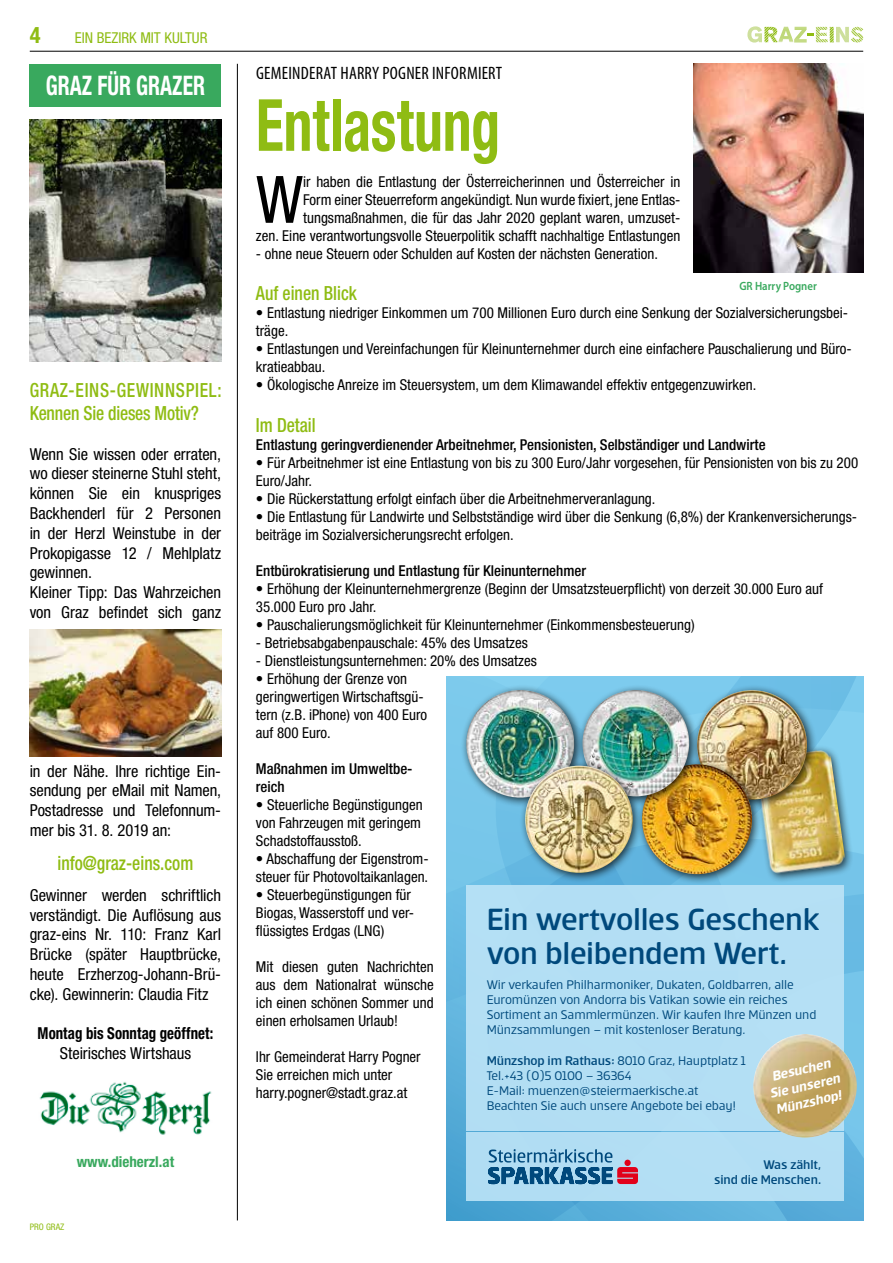
<style>
.page{position:relative;width:893px;height:1263px;background:#fff}
.page>*{position:absolute;margin:0;border:0;box-sizing:border-box;transform-origin:0 0}
.t1{font:700 condensed 72px "Helvetica Neue LT Std";color:#8fbc13;scale:.8 1}
.t2{font:condensed 65.4px "Helvetica Neue LT Std";color:#000}
.t3{font:500 33.3px/33.2px "Erste";letter-spacing:-.01em;color:#00497c}
.t4{font:700 condensed 27px "Helvetica Neue LT Std";color:#fff;scale:.8 1}
.t5{font:700 condensed 22.5px "Helvetica Neue LT Std";color:#8fbc13}
.t6{font:500 condensed 19.5px/23.4px "Helvetica Neue LT Std";color:#8fbc13;scale:.9 1}
.t7{font:condensed 18px "Myriad Pro";letter-spacing:.01em;color:#000}
.t8{font:condensed 16.5px/19.8px "Helvetica Neue LT Std";letter-spacing:-.005em;color:#000;text-align:justify}
.t9{font:700 condensed 16.5px "Helvetica Neue LT Std";letter-spacing:.005em;color:#000;scale:.9 1}
.t10{font:condensed 15px/18px "Helvetica Neue LT Std";color:#000}
.t11{font:500 condensed 15px/18px "Helvetica Neue LT Std";color:#000}
.t12{font:condensed 15px "Helvetica Neue LT Std";color:#8fbc13}
.t13{font:700 condensed 15px "Helvetica Neue LT Std";color:#39a95e}
.t14{font:italic 700 14.55px/16.6px "Erste";color:#fff;text-align:center}
.t15{font:13.65px/15.1px "Erste";letter-spacing:-.01em;color:#00497c}
.t16{font:500 13.65px/15.1px "Erste";letter-spacing:-.01em;color:#00497c;text-align:right}
.t17{font:600 12px "Myriad Pro";color:#39a95e;scale:.9 1}
.t18{font:condensed 9px "Helvetica Neue LT Std";letter-spacing:.005em;color:#8fbc13}
.s1{font-weight:500}
</style>
<div class="page">
<hr style="left:30px;top:51px;width:833px;height:1px;background:#000">
<svg style="left:747px;top:26px;width:116px;height:17px"></svg>
<img style="left:39px;top:1082px;width:173px;height:53px">
<hr style="left:237px;top:64px;width:1px;height:1156px;background:#000">
<svg style="left:739px;top:676px;width:124px;height:162px;background:#78c7eb"></svg>
<svg style="left:446px;top:676px;width:293px;height:544px;background:#6abce3"></svg>
<svg style="left:466px;top:838px;width:397px;height:382px;background:#64b7e0"></svg>
<div style="left:466px;top:885px;width:377px;height:245px;background:#b3def4"></div>
<div style="left:466px;top:1132px;width:377px;height:69px;background:#b3def4"></div>
<svg style="left:488px;top:1149px;width:150px;height:35px"></svg>
<img style="left:753px;top:1034px;width:104px;height:103px;border-radius:52px">
<div style="left:752px;top:745px;width:102px;height:138px;background:#000;opacity:.75"></div>
<img style="left:762px;top:749px;width:84px;height:128px">
<div style="left:691px;top:684px;width:126px;height:126px;background:#000;opacity:.75"></div>
<img style="left:697px;top:690px;width:110px;height:109px;border-radius:55px">
<div style="left:636px;top:758px;width:126px;height:126px;background:#000;opacity:.75"></div>
<img style="left:642px;top:764px;width:110px;height:110px;border-radius:55px">
<div style="left:460px;top:684px;width:125px;height:124px;background:#000;opacity:.75"></div>
<img style="left:466px;top:690px;width:108px;height:108px;border-radius:54px">
<div style="left:576px;top:684px;width:123px;height:122px;background:#000;opacity:.75"></div>
<img style="left:582px;top:690px;width:107px;height:106px;border-radius:53px">
<div style="left:519px;top:759px;width:124px;height:124px;background:#000;opacity:.75"></div>
<img style="left:525px;top:766px;width:108px;height:107px;border-radius:54px">
<div style="left:30px;top:64px;width:191px;height:42px;background:#39a95e"></div>
<img style="left:30px;top:119px;width:191px;height:242px">
<img style="left:30px;top:629px;width:191px;height:128px">
<img style="left:693px;top:64px;width:170px;height:208px">
<h3 class="t5" style="left:30px;top:21px;width:12px">4</h3>
<p class="t12" style="left:75px;top:29px;width:134px">EIN BEZIRK MIT KULTUR</p>
<h3 class="t4" style="left:46px;top:69px;width:201px">GRAZ FÜR GRAZER</h3>
<h3 class="t6" style="left:30px;top:378px;width:215px">GRAZ-EINS-GEWINNSPIEL:<br>Kennen Sie dieses Motiv?</h3>
<p class="t8" style="left:30px;top:444px;width:193px;text-align:left">Wenn Sie wissen oder erraten, wo dieser steinerne Stuhl steht, können Sie ein knuspriges<br>Backhenderl für 2 Personen in der Herzl Weinstube in der<br>Prokopigasse 12 / Mehlplatz gewinnen.<br>Kleiner Tipp: Das Wahrzeichen von Graz befindet sich ganz</p>
<p class="t8" style="left:30px;top:761px;width:193px">in der Nähe. Ihre richtige Ein&shy;sendung per eMail mit Namen, Postadresse und Telefonnum&shy;mer bis 31. 8. 2019 an:</p>
<h3 class="t6" style="left:58px;top:851px;width:152px">info@graz-eins.com</h3>
<p class="t8" style="left:30px;top:885px;width:193px">Gewinner werden schriftlich verständigt. Die Auflösung aus graz-eins Nr. 110: Franz Karl Brücke (später Hauptbrücke, heute Erzherzog-Johann-Brü&shy;cke). Gewinnerin: Claudia Fitz</p>
<p class="t9" style="left:38px;top:1023px;width:197px">Montag bis Sonntag geöffnet:</p>
<p class="t8" style="left:60px;top:1043px;width:133px">Steirisches Wirtshaus</p>
<p class="t13" style="left:77px;top:1153px;width:99px">www.dieherzl.at</p>
<p class="t18" style="left:30px;top:1222px;width:36px">PRO GRAZ</p>
<p class="t7" style="left:256px;top:62px;width:248px">GEMEINDERAT HARRY POGNER INFORMIERT</p>
<h1 class="t1" style="left:256px;top:82px;width:307px">Entlastung</h1>
<h2 class="t2" style="left:256px;top:162px;width:49px">W</h2>
<p class="t10" style="left:256px;top:172px;width:426px;text-align:right">ir haben die Entlastung der Österreicherinnen und Österreicher in<br>Form einer Steuerreform angekündigt. Nun wurde fixiert, jene Entlas&shy;tungsmaßnahmen, die für das Jahr 2020 geplant waren, umzuset-<br>zen. Eine verantwortungsvolle Steuerpolitik schafft nachhaltige Entlastungen</p>
<p class="t10" style="left:256px;top:244px;width:404px">- ohne neue Steuern oder Schulden auf Kosten der nächsten Generation.</p>
<h3 class="t6" style="left:256px;top:281px;width:114px">Auf einen Blick</h3>
<p class="t10" style="left:256px;top:304px;width:594px">• Entlastung niedriger Einkommen um 700 Millionen Euro durch eine Senkung der Sozialversicherungsbei&shy;träge.</p>
<p class="t10" style="left:256px;top:340px;width:597px">• Entlastungen und Vereinfachungen für Kleinunternehmer durch eine einfachere Pauschalierung und Büro&shy;kratieabbau.</p>
<p class="t10" style="left:256px;top:376px;width:502px">• Ökologische Anreize im Steuersystem, um dem Klimawandel effektiv entgegenzuwirken.</p>
<h3 class="t6" style="left:256px;top:413px;width:68px">Im Detail</h3>
<p class="t11" style="left:256px;top:435px;width:511px">Entlastung geringverdienender Arbeitnehmer, Pensionisten, Selbständiger und Landwirte</p>
<p class="t10" style="left:256px;top:453px;width:604px">• Für Arbeitnehmer ist eine Entlastung von bis zu 300 Euro/Jahr vorgesehen, für Pensionisten von bis zu 200<br>Euro/Jahr.</p>
<p class="t10" style="left:256px;top:489px;width:401px">• Die Rückerstattung erfolgt einfach über die Arbeitnehmerveranlagung.</p>
<p class="t10" style="left:256px;top:507px;width:603px">• Die Entlastung für Landwirte und Selbstständige wird über die Senkung (6,8%) der Krankenversicherungs&shy;beiträge im Sozialversicherungsrecht erfolgen.</p>
<p class="t11" style="left:256px;top:561px;width:332px">Entbürokratisierung und Entlastung für Kleinunternehmer</p>
<p class="t10" style="left:256px;top:579px;width:568px">• Erhöhung der Kleinunternehmergrenze (Beginn der Umsatzsteuerpflicht) von derzeit 30.000 Euro auf<br>35.000 Euro pro Jahr.</p>
<p class="t10" style="left:256px;top:615px;width:440px">• Pauschalierungsmöglichkeit für Kleinunternehmer (Einkommensbesteuerung)</p>
<p class="t10" style="left:256px;top:633px;width:273px">- Betriebsabgabenpauschale: 45% des Umsatzes</p>
<p class="t10" style="left:256px;top:651px;width:282px">- Dienstleistungsunternehmen: 20% des Umsatzes</p>
<p class="t10" style="left:256px;top:669px;width:173px">• Erhöhung der Grenze von geringwertigen Wirtschaftsgü&shy;tern (z.B. iPhone) von 400 Euro auf 800 Euro.</p>
<p class="t11" style="left:256px;top:759px;width:158px">Maßnahmen im Umweltbe&shy;reich</p>
<p class="t10" style="left:256px;top:795px;width:168px;text-align:justify"><span class="s1">•</span> Steuerliche Begünstigungen von Fahrzeugen mit geringem Schadstoffausstoß.</p>
<p class="t10" style="left:256px;top:849px;width:174px">• Abschaffung der Eigenstrom&shy;steuer für Photovoltaikanlagen.</p>
<p class="t10" style="left:256px;top:885px;width:160px">• Steuerbegünstigungen für<br>Biogas, Wasserstoff und ver&shy;flüssigtes Erdgas (LNG)</p>
<p class="t10" style="left:256px;top:957px;width:179px;text-align:justify">Mit diesen guten Nachrichten aus dem Nationalrat wünsche ich einen schönen Sommer und einen erholsamen Urlaub!</p>
<p class="t10" style="left:256px;top:1047px;width:166px">Ihr Gemeinderat Harry Pogner<br>Sie erreichen mich unter harry.pogner@stadt.graz.at</p>
<p class="t17" style="left:739px;top:278px;width:88px">GR Harry Pogner</p>
<h3 class="t3" style="left:487px;top:903px;width:335px">Ein wertvolles Geschenk von bleibendem Wert.</h3>
<p class="t15" style="left:487px;top:977px;width:331px">Wir verkaufen Philharmoniker, Dukaten, Goldbarren, alle Euromünzen von Andorra bis Vatikan sowie ein reiches Sortiment an Sammlermünzen. Wir kaufen Ihre Münzen und Münzsammlungen – mit kostenloser Beratung.</p>
<p class="t15" style="left:487px;top:1052px;width:261px"><span class="s1">Münzshop im Rathaus:</span> 8010 Graz, Hauptplatz 1<br>Tel.+43 (0)5 0100 – 36364<br>E-Mail: muenzen@steiermaerkische.at Beachten Sie auch unsere Angebote bei ebay!</p>
<p class="t14" style="left:764px;top:1069px;width:73px;rotate:-13deg">Besuchen<br>Sie unseren<br>Münzshop!</p>
<p class="t16" style="left:714px;top:1156px;width:108px">Was zählt,<br>sind die Menschen.</p>
</div>
